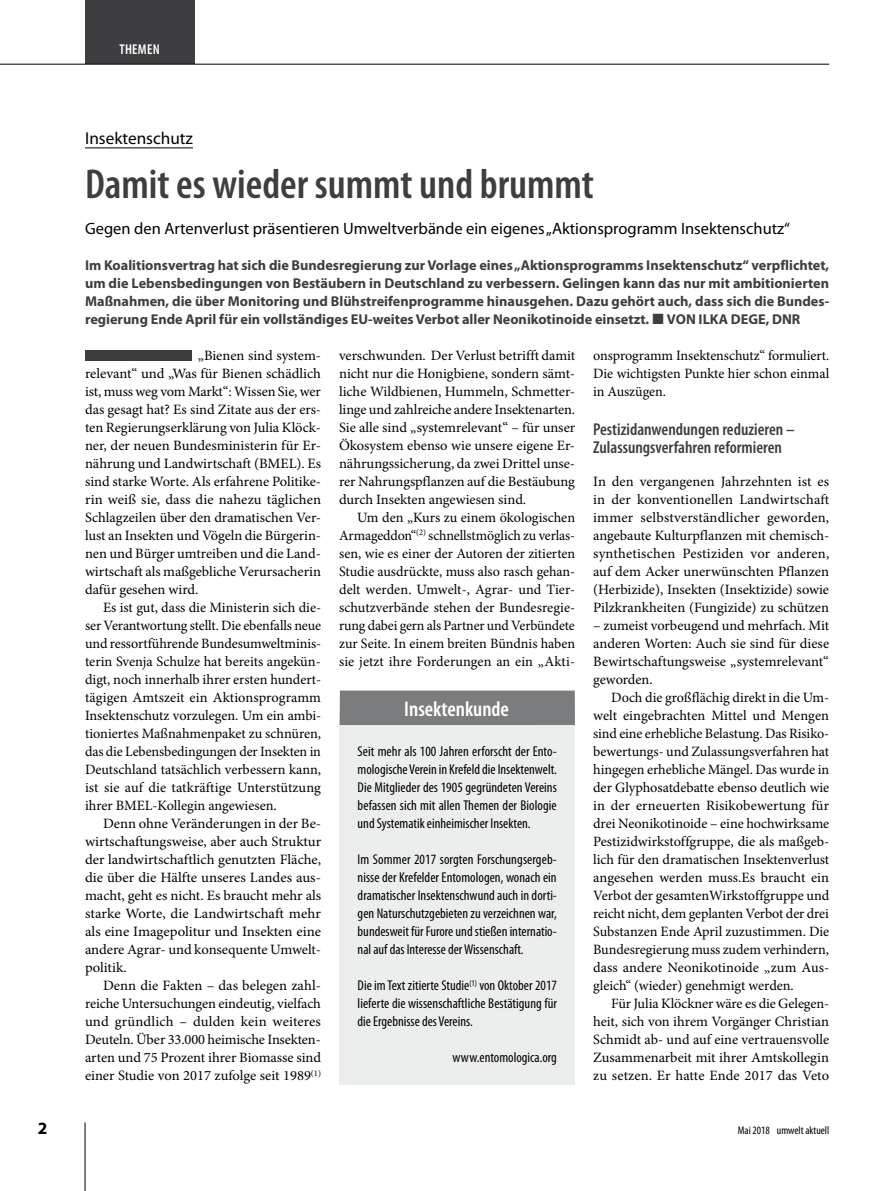
<style>
.page{position:relative;width:893px;height:1191px;background:#fff}
.page>*{position:absolute;margin:0;border:0;box-sizing:border-box;transform-origin:0 0}
.t1{font:600 condensed 42px "Myriad Pro";color:#3e3d40}
.t2{font:600 condensed 21.3px "Myriad Pro";color:#fff}
.t3{font:600 condensed 17.25px/18px "Myriad Pro";color:#3e3d40}
.t4{font:17.25px "Myriad Pro";color:#000}
.t5{font:700 17.25px "Myriad Pro";color:#000}
.t6{font:16.5px "Myriad Pro";color:#000}
.t7{font:14.25px/18px "Minion Pro";color:#000;text-align:justify}
.t8{font:condensed 14.25px/18px "Myriad Pro";color:#000;text-align:justify}
.t9{font:700 14.25px/18px "Myriad Pro";color:#3e3d40;text-align:justify}
.t10{font:600 condensed 14.25px "Myriad Pro";color:#fff}
.t11{font:condensed 11.25px "Myriad Pro";color:#000}
</style>
<div class="page">
<hr style="left:85px;top:1122px;width:1px;height:69px;background:#000">
<div style="left:85px;top:0;width:109px;height:64px;background:#3e3d40"></div>
<hr style="left:0;top:64px;width:829px;height:1px;background:#000">
<div style="left:85px;top:350px;width:106px;height:10px;background:#3e3d40"></div>
<hr style="left:85px;top:147px;width:108px;height:1px;background:#000">
<div style="left:340px;top:713px;width:235px;height:371px;background:#eceded"></div>
<div style="left:340px;top:690px;width:235px;height:35px;background:#7b7c7e"></div>
<p class="t10" style="left:119px;top:40px;width:40px">Themen</p>
<p class="t4" style="left:85px;top:128px;width:109px">Insektenschutz</p>
<h1 class="t1" style="left:85px;top:158px;width:510px">Damit es wieder summt und brummt</h1>
<p class="t6" style="left:85px;top:218px;width:707px">Gegen den Artenverlust präsentieren Umweltverbände ein eigenes „Aktionsprogramm Insektenschutz“</p>
<p class="t9" style="left:85px;top:256px;width:746px">Im Koalitionsvertrag hat sich die Bundesregierung zur Vorlage eines „Aktionsprogramms Insektenschutz“ verpflichtet, um die Lebensbedingungen von Bestäubern in Deutschland zu verbessern. Gelingen kann das nur mit ambitionierten Maßnahmen, die über Monitoring und Blühstreifenprogramme hinausgehen. Dazu gehört auch, dass sich die Bundes&shy;regierung Ende April für ein vollständiges EU-weites Verbot aller Neonikotinoide einsetzt. VON ILKA DEGE, DNR</p>
<p class="t7" style="left:85px;top:347px;width:238px;text-indent:113px">„Bienen sind system&shy;relevant“ und „Was für Bienen schädlich ist, muss weg vom Markt“: Wissen Sie, wer das gesagt hat? Es sind Zitate aus der ers&shy;ten Regierungserklärung von Julia Klöck&shy;ner, der neuen Bundesministerin für Er&shy;nährung und Landwirtschaft (BMEL). Es sind starke Worte. Als erfahrene Politike&shy;rin weiß sie, dass die nahezu täglichen Schlagzeilen über den dramatischen Ver&shy;lust an Insekten und Vögeln die Bürgerin&shy;nen und Bürger umtreiben und die Land&shy;wirtschaft als maßgebliche Verursacherin dafür gesehen wird.</p>
<p class="t7" style="left:85px;top:599px;width:238px;text-indent:18px">Es ist gut, dass die Ministerin sich die&shy;ser Verantwortung stellt. Die ebenfalls neue und ressortführende Bundesumweltminis&shy;terin Svenja Schulze hat bereits angekün&shy;digt, noch innerhalb ihrer ersten hundert&shy;tägigen Amtszeit ein Aktionsprogramm Insektenschutz vorzulegen. Um ein ambi&shy;tioniertes Maßnahmenpaket zu schnüren, das die Lebensbedingungen der Insekten in Deutschland tatsächlich verbessern kann, ist sie auf die tatkräftige Unterstützung ihrer BMEL-Kollegin angewiesen.</p>
<p class="t7" style="left:85px;top:815px;width:238px;text-indent:18px">Denn ohne Veränderungen in der Be&shy;wirtschaftungsweise, aber auch Struktur der landwirtschaftlich genutzten Fläche, die über die Hälfte unseres Landes aus&shy;macht, geht es nicht. Es braucht mehr als starke Worte, die Landwirtschaft mehr als eine Imagepolitur und Insekten eine andere Agrar- und konsequente Umwelt&shy;politik.</p>
<p class="t7" style="left:85px;top:977px;width:238px;text-indent:18px">Denn die Fakten – das belegen zahl&shy;reiche Untersuchungen eindeutig, vielfach und gründlich – dulden kein weiteres Deuteln. Über 33.000 heimische Insekten&shy;arten und 75 Prozent ihrer Biomasse sind einer Studie von 2017 zufolge seit 1989<sup>(1)</sup></p>
<p class="t7" style="left:339px;top:347px;width:238px">verschwunden. Der Verlust betrifft damit nicht nur die Honigbiene, sondern sämt&shy;liche Wildbienen, Hummeln, Schmetter&shy;linge und zahlreiche andere Insektenarten.<br>Sie alle sind „systemrelevant“ – für unser Ökosystem ebenso wie unsere eigene Er&shy;nährungssicherung, da zwei Drittel unse&shy;rer Nahrungspflanzen auf die Bestäubung durch Insekten angewiesen sind.</p>
<p class="t7" style="left:339px;top:509px;width:238px;text-indent:18px">Um den „Kurs zu einem ökologischen Armageddon“<sup>(2)</sup> schnellstmöglich zu verlas&shy;sen, wie es einer der Autoren der zitierten Studie ausdrückte, muss also rasch gehan&shy;delt werden. Umwelt-, Agrar- und Tier&shy;schutzverbände stehen der Bundesregie&shy;rung dabei gern als Partner und Verbündete zur Seite. In einem breiten Bündnis haben sie jetzt ihre Forderungen an ein „Akti-</p>
<h2 class="t2" style="left:404px;top:695px;width:106px">Insektenkunde</h2>
<p class="t8" style="left:358px;top:742px;width:201px">Seit mehr als 100 Jahren erforscht der Ento&shy;mologische Verein in Krefeld die Insektenwelt.<br>Die Mitglieder des 1905 gegründeten Vereins befassen sich mit allen Themen der Biologie und Systematik einheimischer Insekten.</p>
<p class="t8" style="left:358px;top:850px;width:201px">Im Sommer 2017 sorgten Forschungsergeb&shy;nisse der Krefelder Entomologen, wonach ein dramatischer Insektenschwund auch in dorti&shy;gen Naturschutzgebieten zu verzeichnen war, bundesweit für Furore und stießen internatio&shy;nal auf das Interesse der Wissenschaft.</p>
<p class="t8" style="left:358px;top:976px;width:201px">Die im Text zitierte Studie<sup>(1)</sup> von Oktober 2017 lieferte die wissenschaftliche Bestätigung für die Ergebnisse des Vereins.</p>
<p class="t8" style="left:453px;top:1048px;width:106px">www.entomologica.org</p>
<p class="t7" style="left:593px;top:347px;width:238px">onsprogramm Insektenschutz“ formuliert.<br>Die wichtigsten Punkte hier schon einmal in Auszügen.</p>
<p class="t3" style="left:593px;top:420px;width:203px">Pestizidanwendungen reduzieren –<br>Zulassungsverfahren reformieren</p>
<p class="t7" style="left:593px;top:473px;width:238px">In den vergangenen Jahrzehnten ist es in der konventionellen Landwirtschaft immer selbstverständlicher geworden, angebaute Kulturpflanzen mit chemisch&shy;synthetischen Pestiziden vor anderen, auf dem Acker unerwünschten Pflanzen (Herbizide), Insekten (Insektizide) sowie Pilzkrankheiten (Fungizide) zu schützen</p>
<p class="t7" style="left:593px;top:617px;width:238px">– zumeist vorbeugend und mehrfach. Mit anderen Worten: Auch sie sind für diese Bewirtschaftungsweise „systemrelevant“ geworden.</p>
<p class="t7" style="left:593px;top:689px;width:238px;text-indent:18px">Doch die großflächig direkt in die Um&shy;welt eingebrachten Mittel und Mengen sind eine erhebliche Belastung. Das Risiko&shy;bewertungs- und Zulassungsverfahren hat hingegen erhebliche Mängel. Das wurde in der Glyphosatdebatte ebenso deutlich wie in der erneuerten Risikobewertung für drei Neonikotinoide – eine hochwirksame Pestizidwirkstoffgruppe, die als maßgeb&shy;lich für den dramatischen Insektenverlust angesehen werden muss.Es braucht ein Verbot der gesamtenWirkstoffgruppe und reicht nicht, dem geplanten Verbot der drei Substanzen Ende April zuzustimmen. Die Bundesregierung muss zudem verhindern, dass andere Neonikotinoide „zum Aus&shy;gleich“ (wieder) genehmigt werden.</p>
<p class="t7" style="left:593px;top:995px;width:238px;text-indent:18px">Für Julia Klöckner wäre es die Gelegen&shy;heit, sich von ihrem Vorgänger Christian Schmidt ab- und auf eine vertrauensvolle Zusammenarbeit mit ihrer Amtskollegin zu setzen. Er hatte Ende 2017 das Veto</p>
<p class="t5" style="left:38px;top:1117px;width:11px">2</p>
<p class="t11" style="left:738px;top:1123px;width:93px">Mai 2018 umwelt aktuell</p>
</div>
